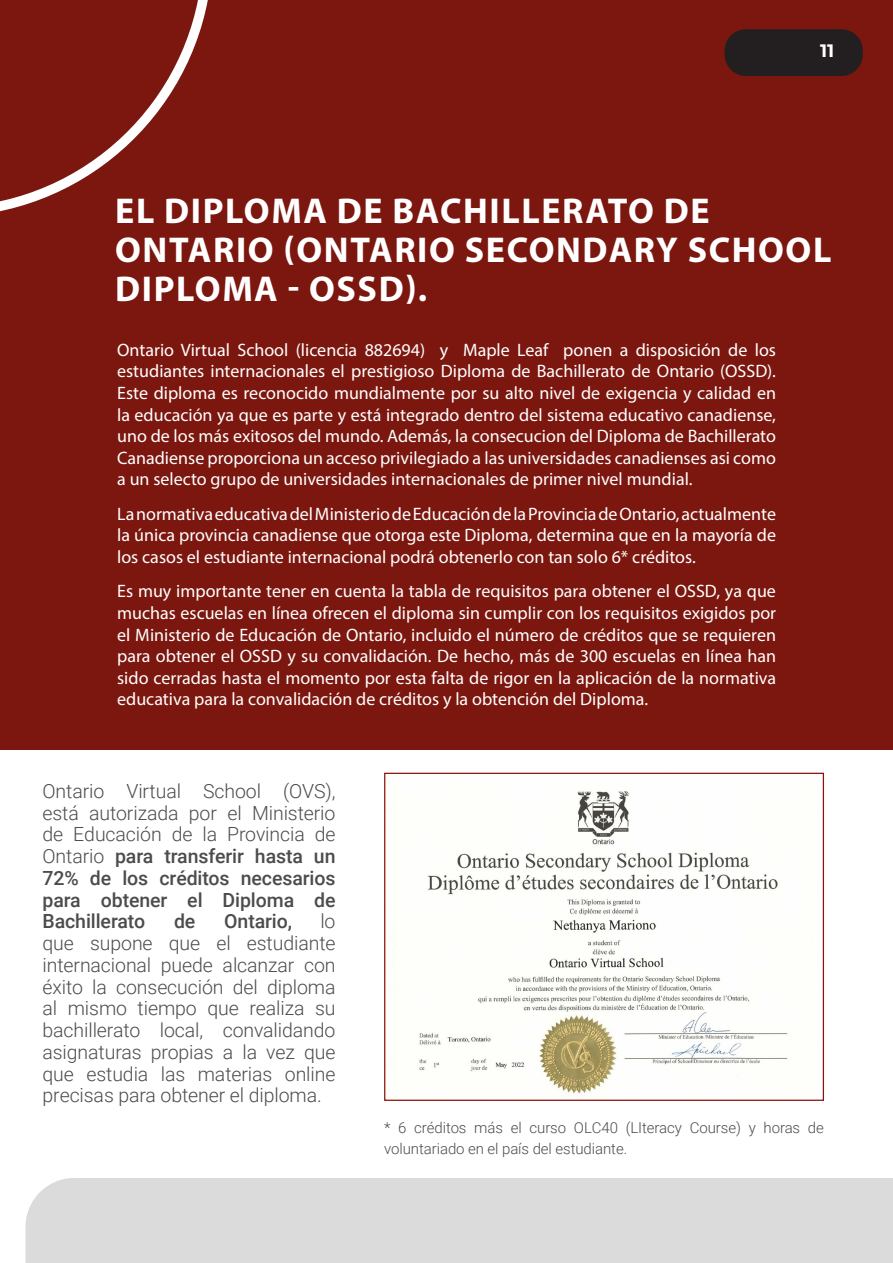
<style>
.page{position:relative;width:893px;height:1263px;background:#fff}
.page>*{position:absolute;margin:0;border:0;box-sizing:border-box;transform-origin:0 0}
.Body_Text{font:700 36px/39px "Myriad Pro";letter-spacing:.045em;color:#fff}
.t1{font:300 19.5px/21.8px "Roboto";letter-spacing:-.005em;color:#4b4c4d;text-align:justify}
.t2{font:500 19.5px "Roboto";letter-spacing:-.005em;color:#4b4c4d}
.t3{font:18px/21.6px "Myriad Pro";color:#fff;text-align:justify}
.t4{font:700 18px "Montserrat";color:#fff}
.t5{font:300 15px/21.8px "Roboto";letter-spacing:-.005em;color:#4b4c4d}
.s1{font-weight:500}
</style>
<div class="page">
<div style="left:26px;top:1178px;width:867px;height:85px;background:#dbdbdb"></div>
<div style="left:0;top:0;width:893px;height:750px;background:#7c170f"></div>
<svg style="left:0;top:0;width:208px;height:212px"></svg>
<img style="left:419px;top:791px;width:369px;height:304px">
<div style="left:384px;top:773px;width:440px;height:328px;border:1px solid #8b100a"></div>
<div style="left:725px;top:29px;width:138px;height:47px;background:#231f20;border-radius:21px"></div>
<p class="t4" style="left:820px;top:38px;width:16px">11</p>
<p class="Body_Text" style="left:115px;top:190px;width:718px">EL DIPLOMA DE BACHILLERATO DE<br>ONTARIO (ONTARIO SECONDARY SCHOOL<br>DIPLOMA - OSSD).</p>
<p class="t3" style="left:117px;top:339px;width:660px">Ontario Virtual School (licencia 882694) y Maple Leaf ponen a disposición de los estudiantes internacionales el prestigioso Diploma de Bachillerato de Ontario (OSSD).<br>Este diploma es reconocido mundialmente por su alto nivel de exigencia y calidad en la educación ya que es parte y está integrado dentro del sistema educativo canadiense, uno de los más exitosos del mundo. Además, la consecucion del Diploma de Bachillerato Canadiense proporciona un acceso privilegiado a las universidades canadienses asi como a un selecto grupo de universidades internacionales de primer nivel mundial.</p>
<p class="t3" style="left:117px;top:503px;width:660px">La normativa educativa del Ministerio de Educación de la Provincia de Ontario, actualmente la única provincia canadiense que otorga este Diploma, determina que en la mayoría de los casos el estudiante internacional podrá obtenerlo con tan solo 6* créditos.</p>
<p class="t3" style="left:117px;top:580px;width:660px">Es muy importante tener en cuenta la tabla de requisitos para obtener el OSSD, ya que muchas escuelas en línea ofrecen el diploma sin cumplir con los requisitos exigidos por el Ministerio de Educación de Ontario, incluido el número de créditos que se requieren para obtener el OSSD y su convalidación. De hecho, más de 300 escuelas en línea han sido cerradas hasta el momento por esta falta de rigor en la aplicación de la normativa educativa para la convalidación de créditos y la obtención del Diploma.</p>
<p class="t1" style="left:43px;top:779px;width:295px">Ontario Virtual School (OVS), está autorizada por el Ministerio de Educación de la Provincia de Ontario <span class="s1">para transferir hasta un 72% de los créditos necesarios para obtener el Diploma de Bachillerato</span></p>
<p class="t1" style="left:43px;top:910px;width:295px;text-indent:278px">lo que supone que el estudiante internacional puede alcanzar con éxito la consecución del diploma al mismo tiempo que realiza su bachillerato local, convalidando asignaturas propias a la vez que que estudia las materias online precisas para obtener el diploma.</p>
<p class="t2" style="left:174px;top:908px;width:23px">de</p>
<p class="t2" style="left:224px;top:908px;width:69px">Ontario,</p>
<p class="t5" style="left:384px;top:1116px;width:441px">* 6 créditos más el curso OLC40 (LIteracy Course) y horas de voluntariado en el país del estudiante.</p>
</div>
